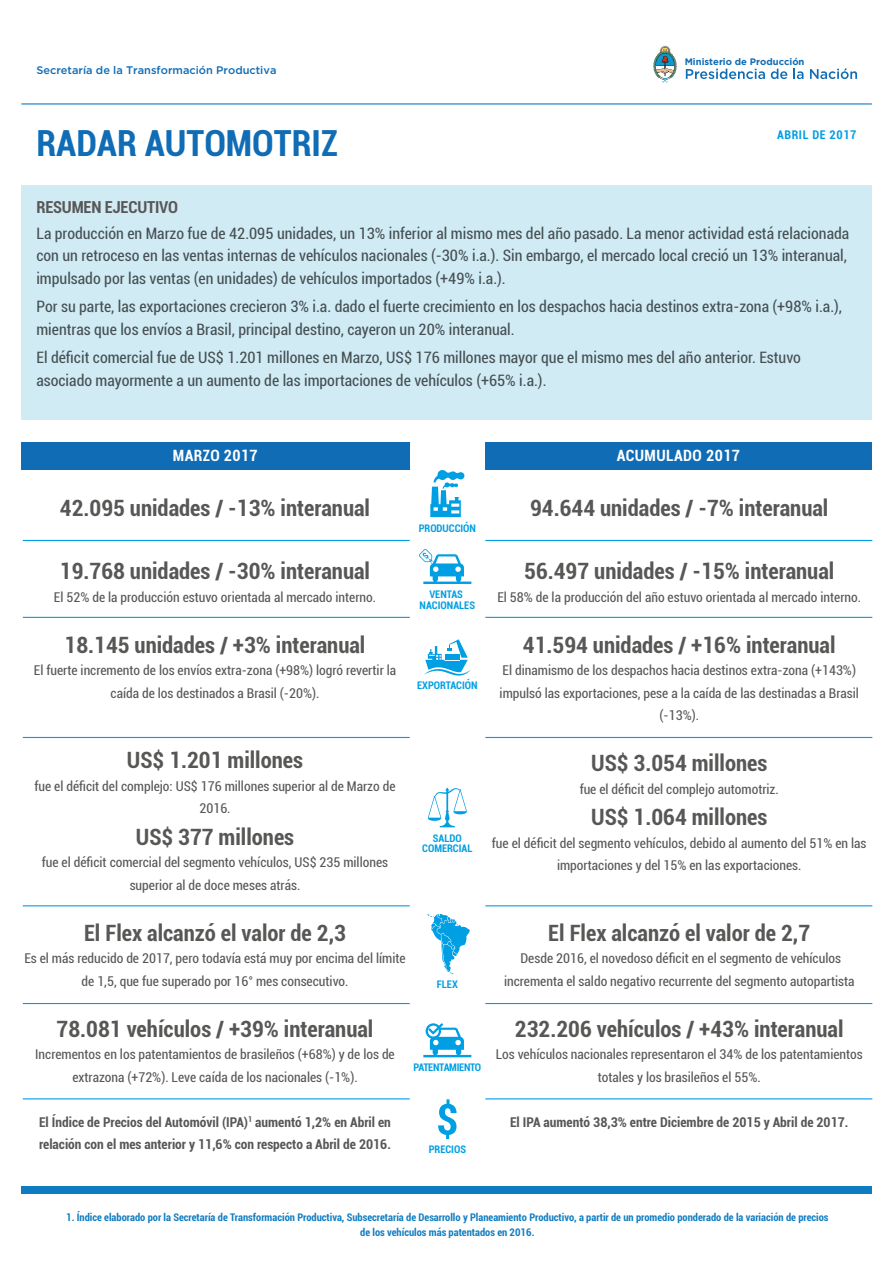
<style>
.page{position:relative;width:893px;height:1263px;background:#fff}
.page>*{position:absolute;margin:0;border:0;box-sizing:border-box;transform-origin:0 0}
.t1{font:700 condensed 36px "Roboto";color:#0f6cb5}
.t2{font:700 condensed 22.5px "Roboto";color:#575756}
.t3{font:700 condensed 16.5px "Roboto";letter-spacing:-.01em;color:#575756}
.t4{font:condensed 15.75px/22.5px "Roboto";color:#575756}
.t5{font:700 condensed 15.6px "Roboto";letter-spacing:.025em;color:#fff}
.t6{font:condensed 13.5px/22.5px "Roboto";color:#575756;text-align:center}
.t7{font:700 condensed 13.5px/22.5px "Roboto";color:#575756}
.t8{font:700 condensed 12px "Roboto";letter-spacing:.05em;color:#009fe3}
.t9{font:500 10.95px "Gotham";color:#0f6cb5}
.t10{font:700 condensed 10.5px/15px "Roboto";color:#0f7cc1;text-align:center}
.t11{font:700 condensed 10.5px/10.4px "Roboto";color:#009fe3;text-align:center}
.t12{font:700 condensed 10.5px "Roboto";letter-spacing:-.03em;color:#009fe3}
.t13{font:700 9.45px "Gotham";color:#0f6cb5}
</style>
<div class="page">
<div style="left:21px;top:185px;width:851px;height:235px;background:#d1ebf5"></div>
<hr style="left:21px;top:103px;width:851px;height:2px;background:#0f7cc1">
<svg style="left:653px;top:45px;width:24px;height:38px"></svg>
<svg style="left:686px;top:69px;width:79px;height:10px"></svg>
<svg style="left:771px;top:69px;width:16px;height:10px"></svg>
<svg style="left:793px;top:69px;width:10px;height:10px"></svg>
<svg style="left:810px;top:68px;width:47px;height:11px"></svg>
<div style="left:21px;top:442px;width:389px;height:28px;background:#0f6cb5"></div>
<div style="left:485px;top:442px;width:387px;height:27px;background:#0f6cb5"></div>
<hr style="left:23px;top:617px;width:387px;height:1px;background:#009fe3">
<hr style="left:485px;top:617px;width:387px;height:1px;background:#009fe3">
<hr style="left:23px;top:737px;width:387px;height:1px;background:#009fe3">
<hr style="left:485px;top:737px;width:387px;height:1px;background:#009fe3">
<hr style="left:23px;top:905px;width:387px;height:1px;background:#009fe3">
<hr style="left:485px;top:905px;width:387px;height:1px;background:#009fe3">
<hr style="left:23px;top:1003px;width:387px;height:1px;background:#009fe3">
<hr style="left:485px;top:1003px;width:387px;height:1px;background:#009fe3">
<hr style="left:23px;top:1098px;width:387px;height:1px;background:#009fe3">
<hr style="left:485px;top:1098px;width:387px;height:1px;background:#009fe3">
<hr style="left:23px;top:540px;width:387px;height:1px;background:#009fe3">
<hr style="left:485px;top:540px;width:387px;height:1px;background:#009fe3">
<div style="left:21px;top:1186px;width:851px;height:7px;background:#0f7cc1"></div>
<svg style="left:430px;top:470px;width:34px;height:47px"></svg>
<svg style="left:428px;top:788px;width:39px;height:39px"></svg>
<svg style="left:424px;top:639px;width:47px;height:37px"></svg>
<svg style="left:419px;top:549px;width:52px;height:35px"></svg>
<svg style="left:438px;top:1099px;width:19px;height:40px"></svg>
<svg style="left:423px;top:1023px;width:48px;height:34px"></svg>
<svg style="left:427px;top:913px;width:43px;height:61px"></svg>
<p class="t9" style="left:36px;top:64px;width:242px">Secretaría de la Transformación Productiva</p>
<p class="t13" style="left:685px;top:56px;width:121px">Ministerio de Producción</p>
<h1 class="t1" style="left:36px;top:118px;width:303px">RADAR AUTOMOTRIZ</h1>
<p class="t8" style="left:777px;top:126px;width:81px">ABRIL DE 2017</p>
<p class="t3" style="left:36px;top:196px;width:143px">RESUMEN EJECUTIVO</p>
<p class="t4" style="left:36px;top:221px;width:814px">La producción en Marzo fue de 42.095 unidades, un 13% inferior al mismo mes del año pasado. La menor actividad está relacionada con un retroceso en las ventas internas de vehículos nacionales (-30% i.a.). Sin embargo, el mercado local creció un 13% interanual, impulsado por las ventas (en unidades) de vehículos importados (+49% i.a.).</p>
<p class="t4" style="left:36px;top:295px;width:807px">Por su parte, las exportaciones crecieron 3% i.a. dado el fuerte crecimiento en los despachos hacia destinos extra-zona (+98% i.a.), mientras que los envíos a Brasil, principal destino, cayeron un 20% interanual.</p>
<p class="t4" style="left:36px;top:346px;width:766px">El déficit comercial fue de US$ 1.201 millones en Marzo, US$ 176 millones mayor que el mismo mes del año anterior. Estuvo asociado mayormente a un aumento de las importaciones de vehículos (+65% i.a.).</p>
<p class="t5" style="left:173px;top:445px;width:87px">MARZO 2017</p>
<p class="t5" style="left:617px;top:445px;width:125px">ACUMULADO 2017</p>
<h2 class="t2" style="left:60px;top:492px;width:312px">42.095 unidades / -13% interanual</h2>
<p class="t11" style="left:419px;top:523px;width:59px">PRODUCCIÓN</p>
<h2 class="t2" style="left:530px;top:492px;width:300px">94.644 unidades / -7% interanual</h2>
<h2 class="t2" style="left:60px;top:555px;width:312px">19.768 unidades / -30% interanual</h2>
<p class="t6" style="left:54px;top:585px;width:324px">El 52% de la producción estuvo orientada al mercado interno.</p>
<h2 class="t2" style="left:65px;top:629px;width:302px">18.145 unidades / +3% interanual</h2>
<p class="t6" style="left:34px;top:659px;width:364px">El fuerte incremento de los envíos extra-zona (+98%) logró revertir la caída de los destinados a Brasil (-20%).</p>
<p class="t11" style="left:420px;top:589px;width:57px">VENTAS<br>NACIONALES</p>
<p class="t11" style="left:417px;top:680px;width:62px">EXPORTACIÓN</p>
<h2 class="t2" style="left:127px;top:744px;width:178px">US$ 1.201 millones</h2>
<p class="t6" style="left:34px;top:774px;width:363px">fue el déficit del complejo: US$ 176 millones superior al de Marzo de<br>2016.</p>
<h2 class="t2" style="left:136px;top:821px;width:160px">US$ 377 millones</h2>
<p class="t6" style="left:42px;top:851px;width:348px">fue el déficit comercial del segmento vehículos, US$ 235 millones superior al de doce meses atrás.</p>
<h2 class="t2" style="left:84px;top:917px;width:263px">El Flex alcanzó el valor de 2,3</h2>
<p class="t6" style="left:24px;top:947px;width:383px">Es el más reducido de 2017, pero todavía está muy por encima del límite de 1,5, que fue superado por 16° mes consecutivo.</p>
<h2 class="t2" style="left:57px;top:1013px;width:318px">78.081 vehículos / +39% interanual</h2>
<p class="t6" style="left:35px;top:1043px;width:361px">Incrementos en los patentamientos de brasileños (+68%) y de los de extrazona (+72%). Leve caída de los nacionales (-1%).</p>
<p class="t7" style="left:39px;top:1110px;width:353px">El Índice de Precios del Automóvil (IPA)<sup>1</sup> aumentó 1,2% en Abril en relación con el mes anterior y 11,6% con respecto a Abril de 2016.</p>
<p class="t11" style="left:422px;top:833px;width:52px">SALDO<br>COMERCIAL</p>
<p class="t11" style="left:437px;top:978px;width:23px">FLEX</p>
<p class="t12" style="left:414px;top:1060px;width:69px">PATENTAMIENTO</p>
<p class="t11" style="left:429px;top:1144px;width:39px">PRECIOS</p>
<h2 class="t2" style="left:524px;top:555px;width:312px">56.497 unidades / -15% interanual</h2>
<p class="t6" style="left:497px;top:585px;width:365px">El 58% de la producción del año estuvo orientada al mercado interno.</p>
<h2 class="t2" style="left:523px;top:629px;width:314px">41.594 unidades / +16% interanual</h2>
<p class="t6" style="left:500px;top:659px;width:361px">El dinamismo de los despachos hacia destinos extra-zona (+143%) impulsó las exportaciones, pese a la caída de las destinadas a Brasil (-13%).</p>
<h2 class="t2" style="left:591px;top:747px;width:178px">US$ 3.054 millones</h2>
<p class="t6" style="left:580px;top:777px;width:201px">fue el déficit del complejo automotriz.</p>
<h2 class="t2" style="left:591px;top:801px;width:178px">US$ 1.064 millones</h2>
<p class="t6" style="left:492px;top:831px;width:376px">fue el déficit del segmento vehículos, debido al aumento del 51% en las importaciones y del 15% en las exportaciones.</p>
<h2 class="t2" style="left:548px;top:917px;width:263px">El Flex alcanzó el valor de 2,7</h2>
<p class="t6" style="left:504px;top:947px;width:352px">Desde 2016, el novedoso déficit en el segmento de vehículos incrementa el saldo negativo recurrente del segmento autopartista</p>
<h2 class="t2" style="left:515px;top:1013px;width:330px">232.206 vehículos / +43% interanual</h2>
<p class="t6" style="left:496px;top:1043px;width:369px">Los vehículos nacionales representaron el 34% de los patentamientos totales y los brasileños el 55%.</p>
<p class="t7" style="left:510px;top:1110px;width:340px">El IPA aumentó 38,3% entre Diciembre de 2015 y Abril de 2017.</p>
<p class="t10" style="left:66px;top:1209px;width:764px">1. Índice elaborado por la Secretaría de Transformación Productiva, Subsecretaría de Desarrollo y Planeamiento Productivo, a partir de un promedio ponderado de la variación de precios de los vehículos más patentados en 2016.</p>
</div>
